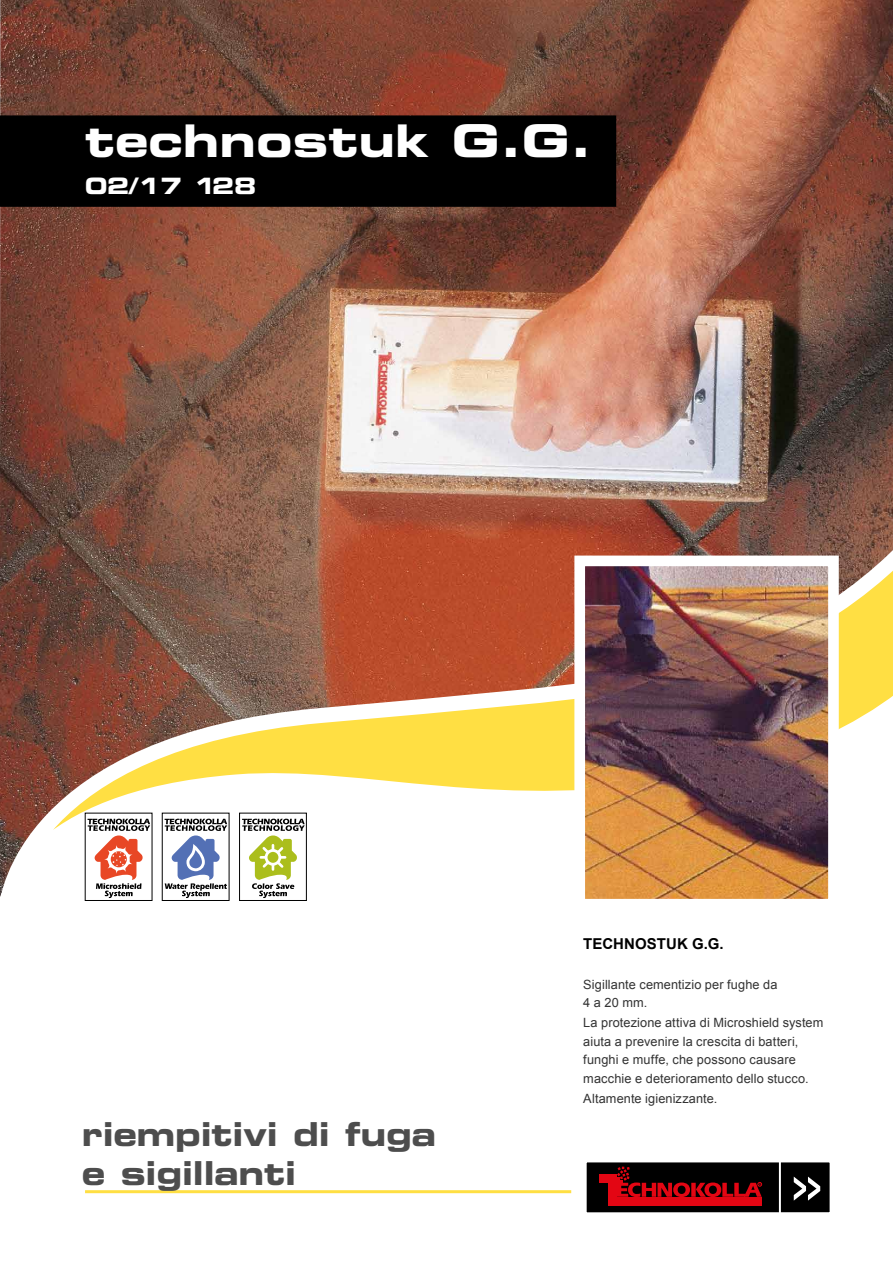
<style>
.page{position:relative;width:893px;height:1263px;background:#fff}
.page>*{position:absolute;margin:0;border:0;box-sizing:border-box;transform-origin:0 0}
.t1{font:45px "Eurostile Bold Extended Two";color:#fff}
.t2{font:33px/39.6px "Eurostile Bold Extended Two";letter-spacing:-.005em;color:#4d4d4d;scale:.96 1}
.t3{font:22.5px "Eurostile Bold Extended Two";color:#fff}
.t4{font:700 15px "Arial";letter-spacing:.005em;color:#000}
.t5{font:12.75px/19px "Arial";letter-spacing:.01em;color:#333}
</style>
<div class="page">
<img style="left:0;top:0;width:893px;height:485px">
<svg style="left:0;top:485px;width:893px;height:416px"></svg>
<div style="left:0;top:115px;width:616px;height:92px;background:#000;border:2px solid #000"></div>
<div style="left:586px;top:1161px;width:245px;height:52px;background:#000"></div>
<div style="left:585px;top:1160px;width:247px;height:54px;border:2px solid #fff"></div>
<svg style="left:599px;top:1166px;width:163px;height:39px"></svg>
<svg style="left:794px;top:1176px;width:26px;height:24px"></svg>
<hr style="left:779px;top:1161px;width:2px;height:52px;background:#fff">
<hr style="left:85px;top:1190px;width:486px;height:3px;background:#ffdf43">
<img style="left:586px;top:567px;width:241px;height:330px">
<div style="left:574px;top:555px;width:265px;height:354px;border:11px solid #fff"></div>
<svg style="left:88px;top:819px;width:62px;height:79px"></svg>
<svg style="left:165px;top:819px;width:62px;height:79px"></svg>
<div style="left:239px;top:813px;width:68px;height:88px;border:1px solid #000"></div>
<svg style="left:242px;top:819px;width:63px;height:79px"></svg>
<h1 class="t1" style="left:85px;top:109px;width:508px">technostuk G.G.</h1>
<h3 class="t3" style="left:85px;top:170px;width:173px">02/17 128</h3>
<h2 class="t2" style="left:82px;top:1113px;width:370px">riempitivi di fuga e sigillanti</h2>
<p class="t4" style="left:583px;top:934px;width:142px">TECHNOSTUK G.G.</p>
<p class="t5" style="left:583px;top:975px;width:242px">Sigillante cementizio per fughe da<br>4 a 20 mm.<br>La protezione attiva di Microshield system aiuta a prevenire la crescita di batteri, funghi e muffe, che possono causare macchie e deterioramento dello stucco.<br>Altamente igienizzante.</p>
</div>
